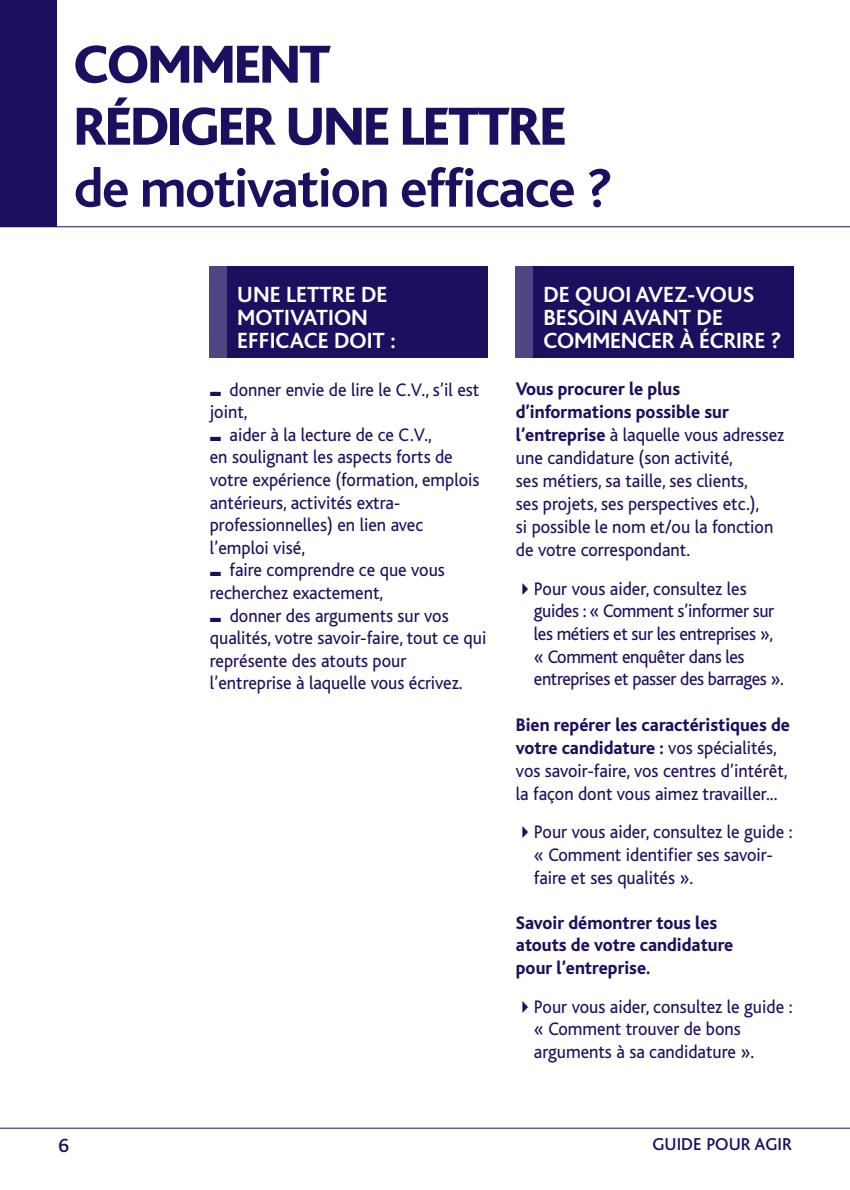
<style>
.page{position:relative;width:850px;height:1190px;background:#fff}
.page>*{position:absolute;margin:0;border:0;box-sizing:border-box;transform-origin:0 0}
.t1{font:800 56px/62px "Bliss";letter-spacing:-.03em;color:#1b1060}
.t2{font:700 56px "Bliss";letter-spacing:-.025em;color:#1b1060}
.t3{font:700 23px/23px "Bliss";color:#fff}
.t4{font:500 20px "Bliss";color:#1b1060}
.t5{font:19px/23px "Bliss";color:#1b1060;scale:.95 1}
.t6{font:19px/22.6px "Bliss";letter-spacing:-.02em;color:#1b1060;scale:.95 1}
.t7{font:800 19px/22.6px "Bliss";color:#1b1060;scale:.95 1}
.t8{font:500 18px "Bliss";color:#1b1060}
.s1{font-weight:800}
</style>
<div class="page">
<div style="left:0;top:0;width:57px;height:227px;background:#1b1060"></div>
<hr style="left:0;top:226px;width:850px;height:1px;background:#1b1060">
<hr style="left:0;top:1128px;width:850px;height:1px;background:#1b1060">
<div style="left:227px;top:266px;width:261px;height:92px;background:#1b1060"></div>
<div style="left:210px;top:266px;width:17px;height:92px;background:#4e4682"></div>
<div style="left:533px;top:266px;width:261px;height:92px;background:#1b1060"></div>
<div style="left:516px;top:266px;width:17px;height:92px;background:#4e4682"></div>
<h1 class="t1" style="left:74px;top:35px;width:494px">COMMENT<br>RÉDIGER UNE LETTRE</h1>
<h1 class="t2" style="left:74px;top:159px;width:540px">de motivation efficace ?</h1>
<p class="t3" style="left:237px;top:284px;width:160px">UNE LETTRE DE<br>MOTIVATION<br>EFFICACE DOIT :</p>
<p class="t3" style="left:543px;top:284px;width:239px">DE QUOI AVEZ-VOUS<br>BESOIN AVANT DE<br>COMMENCER À ÉCRIRE ?</p>
<p class="t5" style="left:230px;top:378px;width:264px">donner envie de lire le C.V., s’il est</p>
<p class="t5" style="left:210px;top:401px;width:41px">joint,</p>
<p class="t5" style="left:230px;top:423px;width:215px">aider à la lecture de ce C.V.,</p>
<p class="t5" style="left:210px;top:446px;width:257px">en soulignant les aspects forts de</p>
<p class="t5" style="left:210px;top:469px;width:285px">votre expérience (formation, emplois</p>
<p class="t5" style="left:210px;top:491px;width:202px">antérieurs, activités extra-</p>
<p class="t5" style="left:210px;top:514px;width:226px">professionnelles) en lien avec</p>
<p class="t5" style="left:210px;top:536px;width:102px">l’emploi visé,</p>
<p class="t5" style="left:230px;top:559px;width:228px">faire comprendre ce que vous</p>
<p class="t5" style="left:210px;top:582px;width:184px">recherchez exactement,</p>
<p class="t5" style="left:230px;top:604px;width:232px">donner des arguments sur vos</p>
<p class="t5" style="left:210px;top:627px;width:293px">qualités, votre savoir-faire, tout ce qui</p>
<p class="t5" style="left:210px;top:649px;width:208px">représente des atouts pour</p>
<p class="t5" style="left:210px;top:672px;width:268px">l’entreprise à laquelle vous écrivez.</p>
<p class="t5" style="left:516px;top:378px;width:284px"><span class="s1">Vous procurer le plus d’informations possible sur l’entreprise</span> à laquelle vous adressez une candidature (son activité,<br>ses métiers, sa taille, ses clients,<br>ses projets, ses perspectives etc.),<br>si possible le nom et/ou la fonction de votre correspondant.</p>
<p class="t6" style="left:534px;top:578px;width:265px">Pour vous aider, consultez les guides : « Comment s’informer sur les métiers et sur les entreprises », « Comment enquêter dans les entreprises et passer des barrages ».</p>
<p class="t5" style="left:516px;top:713px;width:290px"><span class="s1">Bien repérer les caractéristiques de votre candidature :</span> vos spécialités, vos savoir-faire, vos centres d’intérêt, la façon dont vous aimez travailler...</p>
<p class="t5" style="left:534px;top:821px;width:274px">Pour vous aider, consultez le guide : « Comment identifier ses savoir&shy;faire et ses qualités ».</p>
<p class="t7" style="left:516px;top:912px;width:230px">Savoir démontrer tous les atouts de votre candidature pour l’entreprise.</p>
<p class="t5" style="left:534px;top:995px;width:274px">Pour vous aider, consultez le guide : « Comment trouver de bons arguments à sa candidature ».</p>
<p class="t4" style="left:58px;top:1135px;width:12px">6</p>
<p class="t8" style="left:652px;top:1135px;width:141px">GUIDE POUR AGIR</p>
</div>
